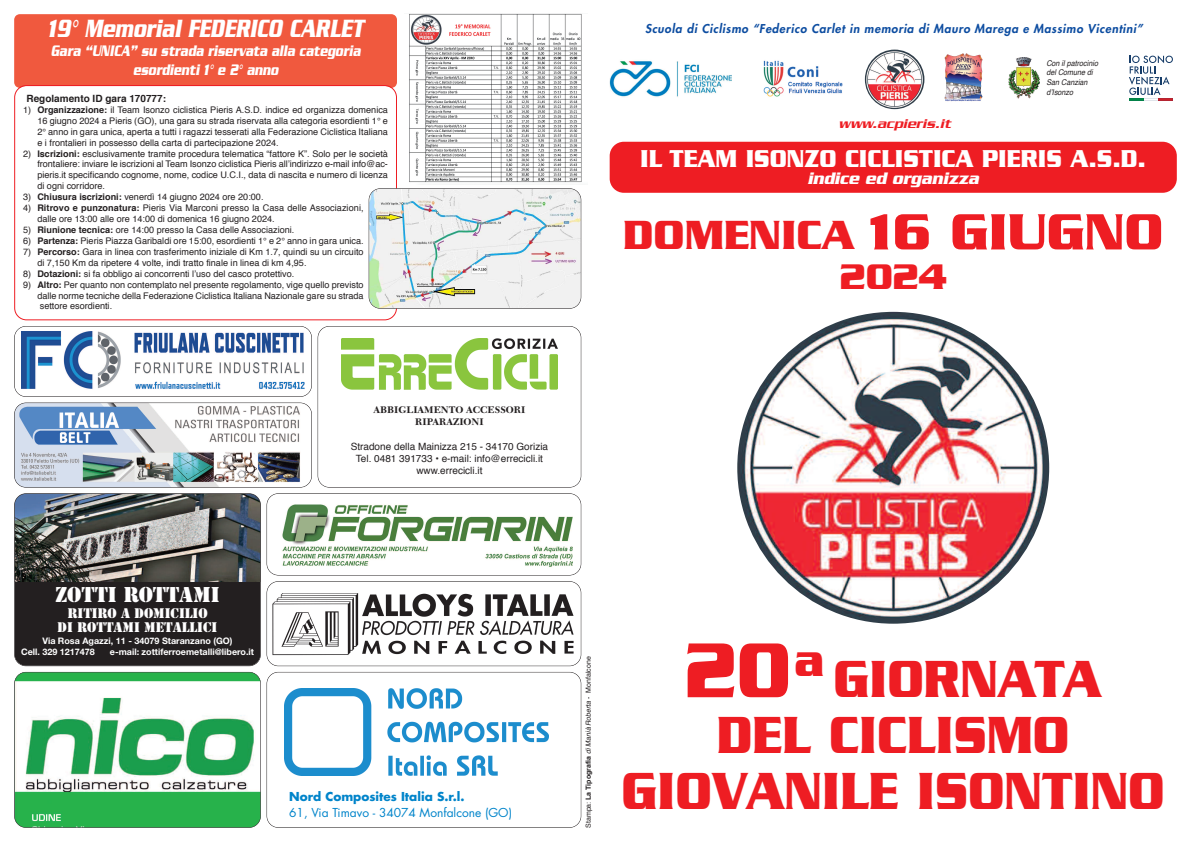
<style>
.page{position:relative;width:1191px;height:842px;background:#fff}
.page>*{position:absolute;margin:0;border:0;box-sizing:border-box;transform-origin:0 0}
.t1{font:700 56.4px/56px "Serpentine";color:#ee1d23;text-align:center;scale:.83 1}
.t2{font:700 44px "Serpentine";color:#ee1d23;scale:.91 1}
.t3{font:700 38.5px "Serpentine";color:#ee1d23;scale:.91 1}
.t4{font:italic 700 27px "Serpentine";letter-spacing:.005em;color:#fff;scale:.67 1}
.t5{font:700 26.4px "Serpentine";color:#fff;scale:.83 1}
.t6{font:20px "Stencil";color:#fff}
.t7{font:italic 700 18px "Serpentine";letter-spacing:.005em;color:#fff;scale:.83 1}
.t8{font:italic 700 16.5px/19px "Serpentine";letter-spacing:.005em;color:#fff;text-align:center;scale:.67 1}
.t9{font:italic 500 14px "Serpentine";letter-spacing:.005em;color:#ee1d23}
.t10{font:13px/14px "Stencil";color:#fff;text-align:center}
.t11{font:12px "Futura";color:#0084ca}
.t12{font:700 12px "Futura";color:#0084ca}
.t13{font:italic 800 11.9px "Futura";letter-spacing:.055em;color:#0d4da1}
.t14{font:10px/12px "Helvetica";color:#231f20;text-align:center}
.t15{font:700 10px/12.5px "New Caledonia";color:#231f20;text-align:center}
.t16{font:700 10px "Helvetica";color:#231f20}
.t17{font:9.1px/10.9px "Helvetica";color:#231f20;text-align:justify}
.t18{font:700 9px/10.8px "Helvetica Neue";color:#fff}
.t19{font:italic 8px/9.6px "Helvetica";color:#231f20;scale:.9 1}
.t20{font:7px "Helvetica";color:#231f20}
.s1{font-weight:700}
.s2{font-size:55px}
.s3{font-size:84px}
.s4{font-style:italic}
</style>
<div class="page">
<div style="left:609px;top:142px;width:567px;height:51px;background:#ee1d23;border-radius:14px"></div>
<img style="left:763px;top:60px;width:80px;height:37px">
<img style="left:609px;top:61px;width:123px;height:36px">
<img style="left:1008px;top:57px;width:31px;height:41px">
<img style="left:865px;top:50px;width:59px;height:59px;border-radius:50%">
<img style="left:944px;top:54px;width:39px;height:48px">
<svg style="left:1129px;top:55px;width:44px;height:40px"></svg>
<hr style="left:1129px;top:98px;width:44px;height:3px;background:#173d69">
<img style="left:737px;top:312px;width:312px;height:312px;border-radius:50%">
<img style="left:21px;top:332px;width:284px;height:57px">
<div style="left:14px;top:326px;width:298px;height:71px;border:1px solid #231f20;border-radius:12px"></div>
<img style="left:342px;top:338px;width:215px;height:52px">
<div style="left:317px;top:326px;width:264px;height:162px;border:1px solid #231f20;border-radius:12px"></div>
<img style="left:272px;top:594px;width:302px;height:62px">
<div style="left:266px;top:581px;width:315px;height:85px;border:1px solid #231f20;border-radius:12px"></div>
<img style="left:14px;top:403px;width:291px;height:83px">
<div style="left:14px;top:403px;width:298px;height:85px;border:1px solid #231f20;border-radius:12px"></div>
<div style="left:15px;top:494px;width:245px;height:172px;background:#231f20;border-radius:11px"></div>
<img style="left:16px;top:495px;width:243px;height:86px">
<div style="left:14px;top:493px;width:247px;height:173px;border:1px solid #231f20;border-radius:12px"></div>
<div style="left:14px;top:14px;width:383px;height:71px;background:#f0593e"></div>
<svg style="left:14px;top:85px;width:383px;height:235px"></svg>
<img style="left:369px;top:189px;width:212px;height:119px">
<div style="left:369px;top:188px;width:212px;height:121px;border:1px solid #231f20;border-radius:12px"></div>
<img style="left:409px;top:13px;width:173px;height:170px">
<img style="left:14px;top:672px;width:247px;height:155px;border-radius:12px">
<div style="left:14px;top:672px;width:247px;height:156px;border:1px solid #231f20;border-radius:12px"></div>
<img style="left:285px;top:688px;width:264px;height:87px">
<div style="left:266px;top:672px;width:315px;height:156px;border:1px solid #231f20;border-radius:12px"></div>
<img style="left:272px;top:495px;width:300px;height:80px">
<div style="left:266px;top:493px;width:315px;height:82px;border:1px solid #231f20;border-radius:12px"></div>
<h3 class="t4" style="left:48px;top:20px;width:473px">19° Memorial FEDERICO CARLET</h3>
<h3 class="t8" style="left:51px;top:43px;width:463px">Gara “UNICA” su strada riservata alla categoria esordienti 1° e 2° anno</h3>
<p class="t16" style="left:27px;top:94px;width:141px">Regolamento ID gara 170777:</p>
<p class="t17" style="left:37px;top:105px;width:352px;text-indent:-14px">1) <span class="s1">Organizzazione:</span> il Team Isonzo ciclistica Pieris A.S.D. indice ed organizza domenica 16 giugno 2024 a Pieris (GO), una gara su strada riservata alla categoria esordienti 1° e 2° anno in gara unica, aperta a tutti i ragazzi tesserati alla Federazione Ciclistica Italiana e i frontalieri in possesso della carta di partecipazione 2024.</p>
<p class="t17" style="left:37px;top:149px;width:352px;text-indent:-14px">2) <span class="s1">Iscrizioni:</span> esclusivamente tramite procedura telematica “fattore K”. Solo per le società frontaliere: inviare le iscrizioni al Team Isonzo ciclistica Pieris all’indirizzo e-mail info@ac&shy;pieris.it specificando cognome, nome, codice U.C.I., data di nascita e numero di licenza di ogni corridore.</p>
<p class="t17" style="left:23px;top:192px;width:242px">3) <span class="s1">Chiusura iscrizioni:</span> venerdì 14 giugno 2024 ore 20:00.</p>
<p class="t17" style="left:37px;top:203px;width:328px;text-indent:-14px">4) <span class="s1">Ritrovo e punzonatura:</span> Pieris Via Marconi presso la Casa delle Associazioni, dalle ore 13:00 alle ore 14:00 di domenica 16 giugno 2024.</p>
<p class="t17" style="left:23px;top:225px;width:273px">5) <span class="s1">Riunione tecnica:</span> ore 14:00 presso la Casa delle Associazioni.</p>
<p class="t17" style="left:23px;top:236px;width:342px">6) <span class="s1">Partenza:</span> Pieris Piazza Garibaldi ore 15:00, esordienti 1° e 2° anno in gara unica.</p>
<p class="t17" style="left:37px;top:247px;width:328px;text-indent:-14px">7) <span class="s1">Percorso:</span> Gara in linea con trasferimento iniziale di Km 1.7, quindi su un circuito di 7,150 Km da ripetere 4 volte, indi tratto finale in linea di km 4,95.</p>
<p class="t17" style="left:23px;top:269px;width:273px">8) <span class="s1">Dotazioni:</span> si fa obbligo ai concorrenti l’uso del casco protettivo.</p>
<p class="t17" style="left:37px;top:280px;width:328px;text-indent:-14px">9) <span class="s1">Altro:</span> Per quanto non contemplato nel presente regolamento, vige quello previsto dalle norme tecniche della Federazione Ciclistica Italiana Nazionale gare su strada settore esordienti.</p>
<p class="t15" style="left:373px;top:404px;width:153px">ABBIGLIAMENTO ACCESSORI<br>RIPARAZIONI</p>
<p class="t14" style="left:351px;top:441px;width:199px">Stradone della Mainizza 215 - 34170 Gorizia<br>Tel. 0481 391733 • e-mail: info@errecicli.it www.errecicli.it</p>
<h3 class="t13" style="left:645px;top:23px;width:499px">Scuola di Ciclismo “Federico Carlet in memoria di Mauro Marega e Massimo Vicentini”</h3>
<h3 class="t9" style="left:838px;top:119px;width:114px">www.acpieris.it</h3>
<p class="t19" style="left:1046px;top:59px;width:59px">Con il patrocinio del Comune di<br>San Canzian d’Isonzo</p>
<h3 class="t5" style="left:640px;top:150px;width:611px">IL TEAM ISONZO CICLISTICA PIERIS A.S.D.</h3>
<h3 class="t7" style="left:807px;top:173px;width:208px">indice ed organizza</h3>
<h2 class="t2" style="left:623px;top:221px;width:595px">DOMENICA <span class="s2">16 GIUGNO</span></h2>
<h3 class="t3" style="left:840px;top:265px;width:119px">2024</h3>
<h3 class="t6" style="left:55px;top:583px;width:166px">ZOTTI ROTTAMI</h3>
<h3 class="t10" style="left:58px;top:606px;width:161px">RITIRO A DOMICILIO<br>DI ROTTAMI METALLICI</h3>
<p class="t18" style="left:21px;top:636px;width:213px;text-indent:21px">Via Rosa Agazzi, 11 - 34079 Staranzano (GO)<br>Cell. 329 1217478</p>
<p class="t18" style="left:110px;top:647px;width:146px">e-mail: zottiferroemetalli@libero.it</p>
<h1 class="t1" style="left:621px;top:656px;width:656px"><span class="s3">20</span><sup>a</sup> GIORNATA<br>DEL CICLISMO<br>GIOVANILE ISONTINO</h1>
<p class="t20" style="left:585px;top:828px;width:173px;rotate:-90deg">Stampa: <span class="s1">La Tipografia</span> <span class="s4">diManiàRoberta</span>- Monfalcone</p>
<h3 class="t12" style="left:289px;top:791px;width:177px">Nord Composites Italia S.r.l.</h3>
<h3 class="t11" style="left:289px;top:807px;width:224px">61, Via Timavo - 34074 Monfalcone (GO)</h3>
</div>
